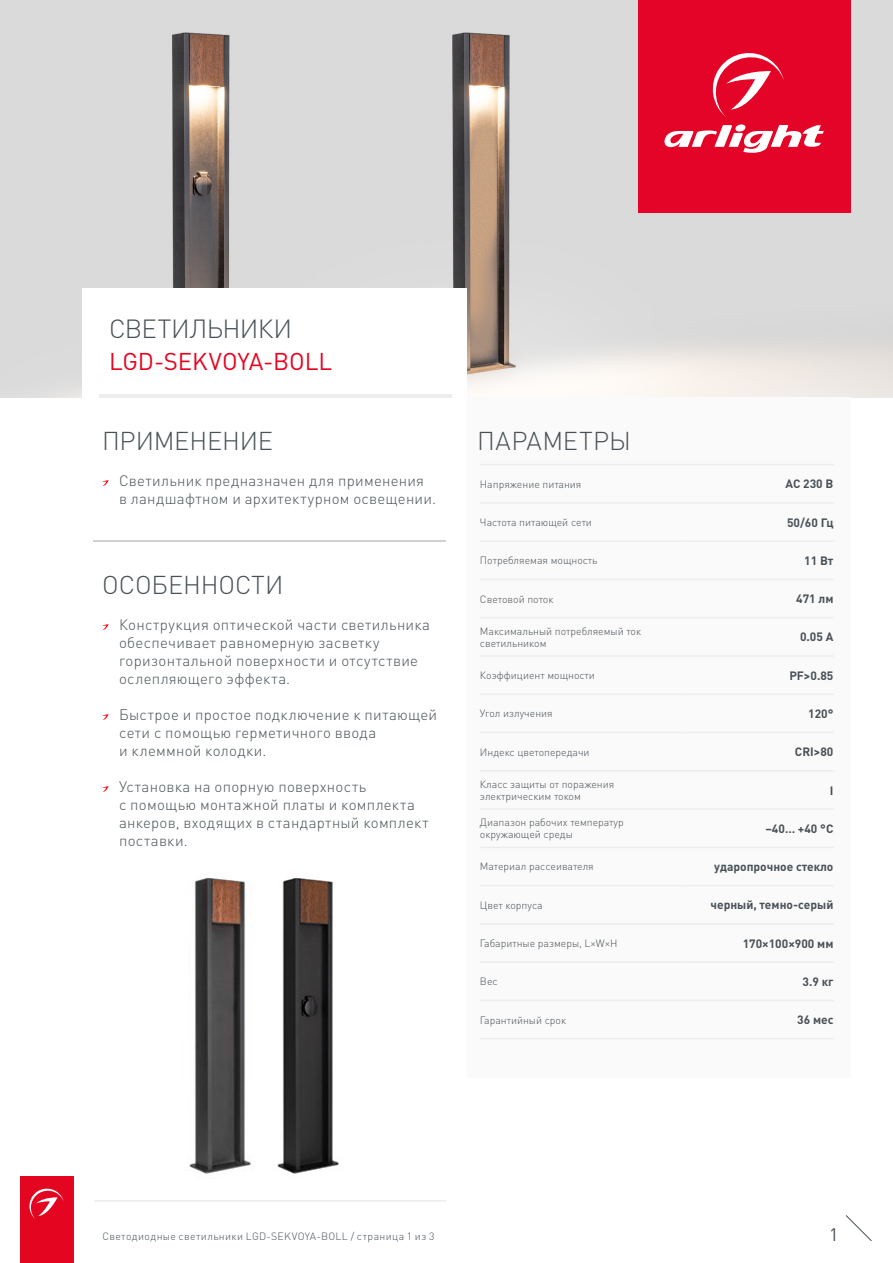
<style>
.page{position:relative;width:893px;height:1263px;background:#fff}
.page>*{position:absolute;margin:0;border:0;box-sizing:border-box;transform-origin:0 0}
.t1{font:300 25.95px "DIN Pro";letter-spacing:-.025em;color:#485156}
.t2{font:300 25.5px "DIN Pro";letter-spacing:-.005em;color:#485156}
.t3{font:300 25.5px "DIN Pro";letter-spacing:.015em;color:#485156}
.t4{font:24px "DIN Pro";letter-spacing:-.005em;color:#e40521}
.t5{font:18px "DIN Pro";color:#485156}
.t6{font:300 15px/18px "DIN Pro";letter-spacing:.02em;color:#485156}
.t7{font:700 12px "DIN Pro";color:#485156}
.t8{font:300 10.5px/12px "DIN Pro";color:#485156}
.t9{font:300 10.5px "DIN Pro";letter-spacing:.035em;color:#485156}
</style>
<div class="page">
<svg style="left:845px;top:1215px;width:27px;height:26px"></svg>
<hr style="left:94px;top:1200px;width:352px;height:1px;background:#e3e3e3">
<img style="left:0;top:0;width:893px;height:397px">
<div style="left:467px;top:397px;width:383px;height:681px;background:#fbfafa"></div>
<hr style="left:480px;top:464px;width:206px;height:1px;background:#ededed">
<hr style="left:686px;top:464px;width:147px;height:1px;background:#ededed">
<hr style="left:480px;top:579px;width:206px;height:1px;background:#ededed">
<hr style="left:686px;top:579px;width:147px;height:1px;background:#ededed">
<hr style="left:480px;top:502px;width:206px;height:2px;background:#ededed">
<hr style="left:686px;top:502px;width:147px;height:2px;background:#ededed">
<hr style="left:480px;top:540px;width:206px;height:2px;background:#ededed">
<hr style="left:686px;top:540px;width:147px;height:2px;background:#ededed">
<hr style="left:480px;top:617px;width:206px;height:1px;background:#ededed">
<hr style="left:686px;top:617px;width:147px;height:1px;background:#ededed">
<hr style="left:480px;top:655px;width:206px;height:2px;background:#ededed">
<hr style="left:686px;top:655px;width:147px;height:2px;background:#ededed">
<hr style="left:480px;top:770px;width:206px;height:1px;background:#ededed">
<hr style="left:686px;top:770px;width:147px;height:1px;background:#ededed">
<hr style="left:480px;top:808px;width:206px;height:2px;background:#ededed">
<hr style="left:686px;top:808px;width:147px;height:2px;background:#ededed">
<hr style="left:480px;top:846px;width:206px;height:2px;background:#ededed">
<hr style="left:686px;top:846px;width:147px;height:2px;background:#ededed">
<hr style="left:480px;top:885px;width:206px;height:1px;background:#ededed">
<hr style="left:686px;top:885px;width:147px;height:1px;background:#ededed">
<hr style="left:480px;top:923px;width:206px;height:2px;background:#ededed">
<hr style="left:686px;top:923px;width:147px;height:2px;background:#ededed">
<hr style="left:480px;top:961px;width:206px;height:2px;background:#ededed">
<hr style="left:686px;top:961px;width:147px;height:2px;background:#ededed">
<hr style="left:480px;top:1000px;width:206px;height:1px;background:#ededed">
<hr style="left:686px;top:1000px;width:147px;height:1px;background:#ededed">
<hr style="left:480px;top:1038px;width:206px;height:1px;background:#ededed">
<hr style="left:686px;top:1038px;width:147px;height:1px;background:#ededed">
<hr style="left:480px;top:693px;width:206px;height:2px;background:#ededed">
<hr style="left:686px;top:693px;width:147px;height:2px;background:#ededed">
<hr style="left:480px;top:732px;width:206px;height:1px;background:#ededed">
<hr style="left:686px;top:732px;width:147px;height:1px;background:#ededed">
<div style="left:82px;top:288px;width:384px;height:117px;background:#fff"></div>
<svg style="left:102px;top:624px;width:7px;height:6px"></svg>
<svg style="left:102px;top:714px;width:7px;height:6px"></svg>
<svg style="left:102px;top:786px;width:7px;height:6px"></svg>
<hr style="left:99px;top:394px;width:352px;height:3px;background:#ededed">
<hr style="left:94px;top:540px;width:352px;height:1px;background:#d0d0d0">
<svg style="left:102px;top:480px;width:7px;height:6px"></svg>
<img style="left:189px;top:877px;width:150px;height:297px">
<div style="left:638px;top:0;width:212px;height:213px;background:#e40428"></div>
<svg style="left:664px;top:124px;width:160px;height:29px"></svg>
<svg style="left:712px;top:53px;width:72px;height:63px"></svg>
<div style="left:20px;top:1177px;width:53px;height:86px;background:#e40521"></div>
<svg style="left:29px;top:1188px;width:35px;height:31px"></svg>
<h1 class="t1" style="left:109px;top:311px;width:185px">СВЕТИЛЬНИКИ</h1>
<h3 class="t4" style="left:109px;top:345px;width:225px">LGD-SEKVOYA-BOLL</h3>
<h2 class="t2" style="left:102px;top:423px;width:172px">ПРИМЕНЕНИЕ</h2>
<p class="t6" style="left:119px;top:471px;width:318px">Светильник предназначен для применения<br>в ландшафтном и архитектурном освещении.</p>
<h2 class="t2" style="left:102px;top:567px;width:183px">ОСОБЕННОСТИ</h2>
<p class="t6" style="left:119px;top:615px;width:312px">Конструкция оптической части светильника обеспечивает равномерную засветку горизонтальной поверхности и отсутствие ослепляющего эффекта.</p>
<p class="t6" style="left:119px;top:705px;width:320px">Быстрое и простое подключение к питающей сети с помощью герметичного ввода<br>и клеммной колодки.</p>
<p class="t6" style="left:119px;top:777px;width:311px">Установка на опорную поверхность<br>с помощью монтажной платы и комплекта анкеров, входящих в стандартный комплект поставки.</p>
<h2 class="t3" style="left:477px;top:423px;width:155px">ПАРАМЕТРЫ</h2>
<p class="t8" style="left:480px;top:477px;width:103px">Напряжение питания</p>
<p class="t7" style="left:785px;top:476px;width:49px">AC 230 В</p>
<p class="t8" style="left:480px;top:516px;width:114px">Частота питающей сети</p>
<p class="t7" style="left:787px;top:514px;width:48px">50/60 Гц</p>
<p class="t8" style="left:480px;top:554px;width:119px">Потребляемая мощность</p>
<p class="t7" style="left:804px;top:552px;width:31px">11 Вт</p>
<p class="t8" style="left:480px;top:592px;width:75px">Световой поток</p>
<p class="t7" style="left:796px;top:591px;width:39px">471 лм</p>
<p class="t8" style="left:480px;top:625px;width:163px">Максимальный потребляемый ток светильником</p>
<p class="t7" style="left:800px;top:629px;width:35px">0.05 А</p>
<p class="t8" style="left:480px;top:669px;width:116px">Коэффициент мощности</p>
<p class="t7" style="left:789px;top:667px;width:46px">PF&gt;0.85</p>
<p class="t8" style="left:480px;top:707px;width:74px">Угол излучения</p>
<p class="t7" style="left:808px;top:705px;width:27px">120°</p>
<p class="t8" style="left:480px;top:745px;width:111px">Индекс цветопередачи</p>
<p class="t7" style="left:795px;top:744px;width:40px">CRI&gt;80</p>
<p class="t8" style="left:480px;top:778px;width:136px">Класс защиты от поражения электрическим током</p>
<p class="t7" style="left:830px;top:782px;width:5px">I</p>
<p class="t8" style="left:480px;top:816px;width:145px">Диапазон рабочих температур окружающей среды</p>
<p class="t7" style="left:765px;top:820px;width:69px">–40… +40 °С</p>
<p class="t8" style="left:480px;top:860px;width:115px">Материал рассеивателя</p>
<p class="t7" style="left:714px;top:858px;width:121px">ударопрочное стекло</p>
<p class="t8" style="left:480px;top:898px;width:64px">Цвет корпуса</p>
<p class="t7" style="left:710px;top:897px;width:124px">черный, темно-серый</p>
<p class="t8" style="left:480px;top:937px;width:139px">Габаритные размеры, L×W×H</p>
<p class="t7" style="left:743px;top:935px;width:92px">170×100×900 мм</p>
<p class="t8" style="left:480px;top:975px;width:19px">Вес</p>
<p class="t7" style="left:803px;top:973px;width:32px">3.9 кг</p>
<p class="t8" style="left:480px;top:1013px;width:88px">Гарантийный срок</p>
<p class="t7" style="left:797px;top:1012px;width:38px">36 мес</p>
<p class="t9" style="left:102px;top:1229px;width:334px">Светодиодные светильники LGD-SEKVOYA-BOLL / страница 1 из 3</p>
<p class="t5" style="left:829px;top:1222px;width:11px">1</p>
</div>
